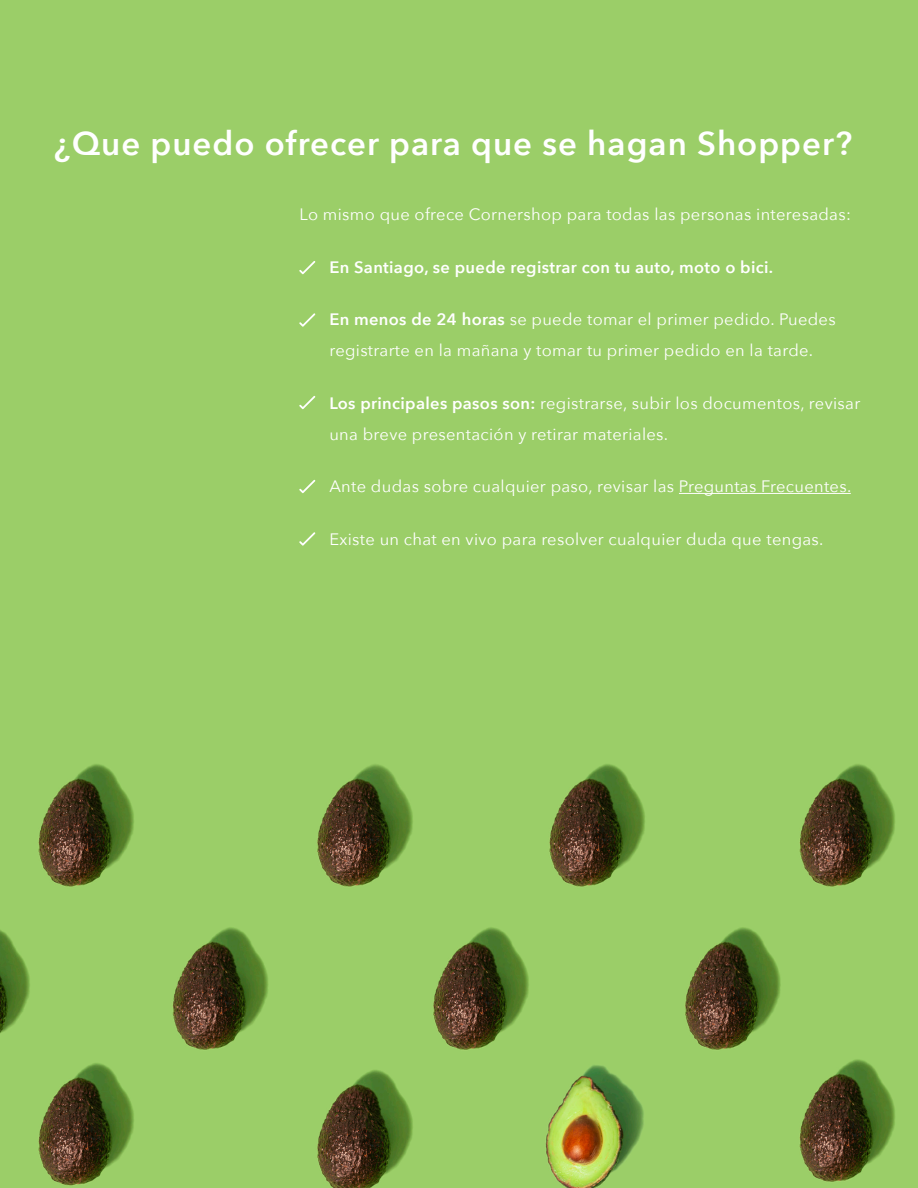
<style>
.page{position:relative;width:918px;height:1188px;background:#fff}
.page>*{position:absolute;margin:0;border:0;box-sizing:border-box;transform-origin:0 0}
.Subtitle{font:600 33px "Avenir Next";letter-spacing:.03em;color:#fff}
.Paragraph_Corner{font:16.5px/30.9px "Avenir Next";letter-spacing:.02em;color:#fff}
.Paragraph_Corner-2{font:600 16.5px "Avenir Next";letter-spacing:.02em;color:#fff}
.s1{font-weight:600}
</style>
<div class="page">
<img style="left:0;top:0;width:918px;height:1188px">
<hr style="left:679px;top:493px;width:172px;height:1px;background:#fff">
<svg style="left:299px;top:261px;width:16px;height:13px"></svg>
<svg style="left:299px;top:313px;width:16px;height:14px"></svg>
<svg style="left:299px;top:396px;width:16px;height:13px"></svg>
<svg style="left:299px;top:480px;width:16px;height:13px"></svg>
<svg style="left:299px;top:532px;width:16px;height:14px"></svg>
<p class="Subtitle" style="left:54px;top:115px;width:800px">¿Que puedo ofrecer para que se hagan Shopper?</p>
<p class="Paragraph_Corner" style="left:300px;top:199px;width:553px">Lo mismo que ofrece Cornershop para todas las personas interesadas:</p>
<p class="Paragraph_Corner-2" style="left:329px;top:253px;width:445px">En Santiago, se puede registrar con tu auto, moto o bici.</p>
<p class="Paragraph_Corner" style="left:329px;top:304px;width:508px"><span class="s1">En menos de 24 horas</span> se puede tomar el primer pedido. Puedes registrarte en la mañana y tomar tu primer pedido en la tarde.</p>
<p class="Paragraph_Corner" style="left:329px;top:387px;width:532px"><span class="s1">Los principales pasos son:</span> registrarse, subir los documentos, revisar una breve presentación y retirar materiales.</p>
<p class="Paragraph_Corner" style="left:329px;top:470px;width:523px">Ante dudas sobre cualquier paso, revisar las Preguntas Frecuentes.</p>
<p class="Paragraph_Corner" style="left:329px;top:523px;width:496px">Existe un chat en vivo para resolver cualquier duda que tengas.</p>
</div>
